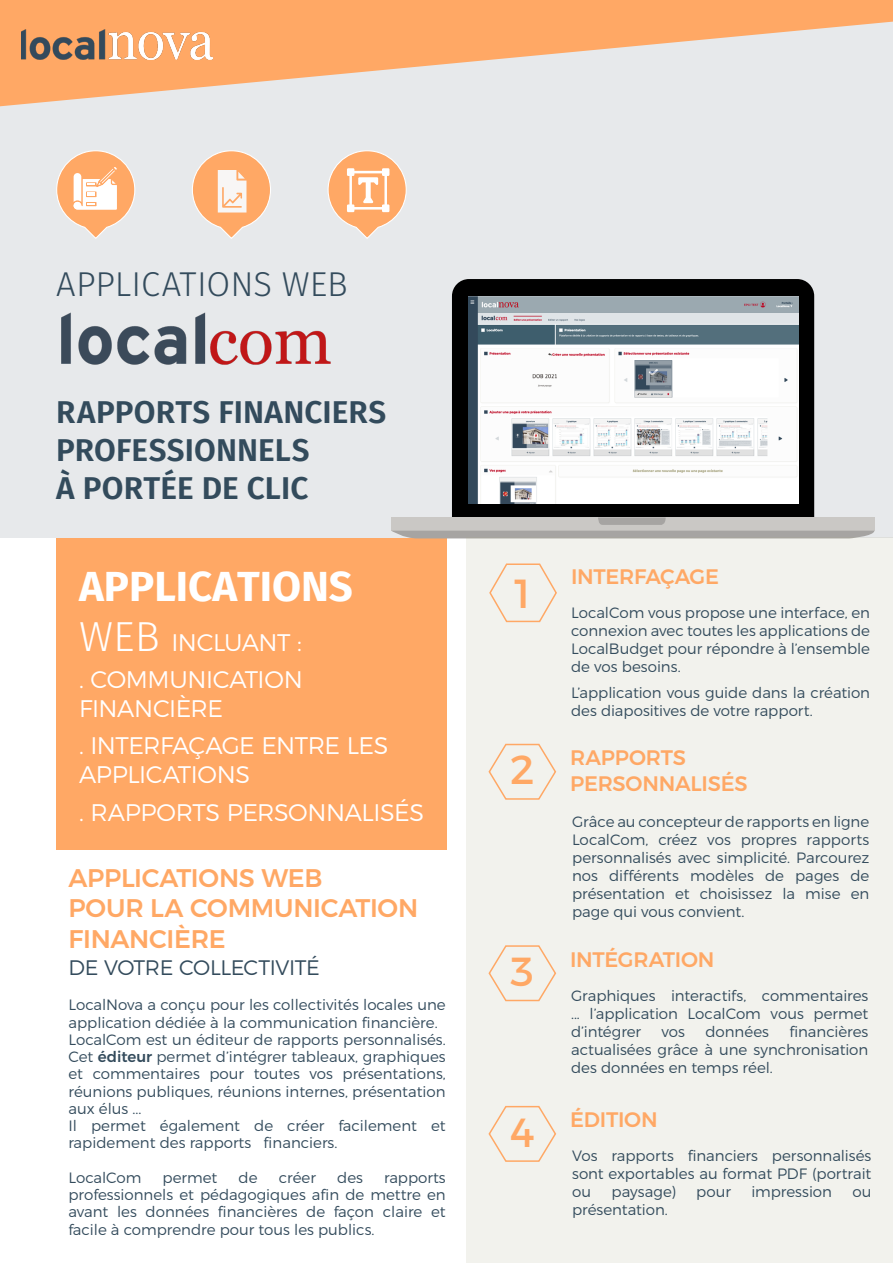
<style>
.page{position:relative;width:893px;height:1263px;background:#fff}
.page>*{position:absolute;margin:0;border:0;box-sizing:border-box;transform-origin:0 0}
.t1{font:700 42px "Fira Sans";color:#fff}
.t2{font:40.5px "Montserrat";color:#ffa865}
.t3{font:300 34.5px "Fira Sans";letter-spacing:-.005em;color:#334b5c}
.t4{font:600 31.5px/37.8px "Fira Sans";letter-spacing:.005em;color:#334b5c}
.t5{font:500 25.5px/30.6px "Montserrat";letter-spacing:-.01em;color:#ffa865}
.t6{font:300 24px/37.3px "Montserrat";letter-spacing:-.02em;color:#fff}
.t7{font:500 21px/25.2px "Montserrat";letter-spacing:-.01em;color:#ffa865}
.t8{font:300 21px "Montserrat";letter-spacing:-.02em;color:#334b5c}
.t9{font:300 15px/18px "Montserrat";color:#334b5c;text-align:justify}
.s1{font-family:"Fira Sans";font-size:42px}
.s2{font-weight:500}
</style>
<div class="page">
<div style="left:0;top:0;width:893px;height:538px;background:#e7e9eb"></div>
<svg style="left:0;top:0;width:893px;height:106px;fill:#ffa865"></svg>
<img style="left:21px;top:30px;width:192px;height:29px">
<div style="left:56px;top:538px;width:390px;height:311px;background:#ffa865"></div>
<div style="left:452px;top:279px;width:362px;height:238px;background:#000"></div>
<img style="left:468px;top:297px;width:331px;height:206px">
<div style="left:391px;top:517px;width:483px;height:14px;background:#cac8c5"></div>
<svg style="left:598px;top:517px;width:68px;height:8px"></svg>
<div style="left:392px;top:531px;width:482px;height:7px;background:#a6a4a2"></div>
<img style="left:61px;top:312px;width:270px;height:53px">
<svg style="left:56px;top:150px;width:79px;height:89px"></svg>
<svg style="left:192px;top:150px;width:79px;height:89px"></svg>
<svg style="left:328px;top:150px;width:79px;height:89px"></svg>
<div style="left:467px;top:538px;width:426px;height:725px;background:#f2f2ed"></div>
<svg style="left:489px;top:563px;width:68px;height:60px"></svg>
<svg style="left:488px;top:743px;width:69px;height:57px"></svg>
<svg style="left:488px;top:945px;width:69px;height:57px"></svg>
<svg style="left:488px;top:1105px;width:68px;height:57px"></svg>
<h3 class="t3" style="left:56px;top:259px;width:293px">APPLICATIONS WEB</h3>
<h3 class="t4" style="left:56px;top:391px;width:331px">RAPPORTS FINANCIERS<br>PROFESSIONNELS<br>À PORTÉE DE CLIC</h3>
<h1 class="t1" style="left:79px;top:551px;width:275px">APPLICATIONS</h1>
<h3 class="t6" style="left:79px;top:623px;width:225px"><span class="s1">WEB</span> INCLUANT : . COMMUNICATION</h3>
<h3 class="t6" style="left:79px;top:689px;width:311px">FINANCIÈRE<br>. INTERFAÇAGE ENTRE LES</h3>
<h3 class="t6" style="left:79px;top:755px;width:347px">APPLICATIONS<br>. RAPPORTS PERSONNALISÉS</h3>
<h3 class="t5" style="left:68px;top:862px;width:351px">APPLICATIONS WEB<br>POUR LA COMMUNICATION<br>FINANCIÈRE</h3>
<h3 class="t8" style="left:68px;top:955px;width:253px">DE VOTRE COLLECTIVITÉ</h3>
<p class="t9" style="left:68px;top:996px;width:379px;line-height:17.2px;text-align:left">LocalNova a conçu pour les collectivités locales une application dédiée à la communication financière.<br>LocalCom est un éditeur de rapports personnalisés.<br>Cet <span class="s2">éditeur</span> permet d’intégrer tableaux, graphiques et commentaires pour toutes vos présentations, réunions publiques, réunions internes, présentation aux élus ...<br>Il permet également de créer facilement et rapidement des rapports financiers.</p>
<p class="t9" style="left:68px;top:1168px;width:75px">LocalCom</p>
<p class="t9" style="left:163px;top:1168px;width:56px">permet</p>
<p class="t9" style="left:239px;top:1168px;width:21px">de</p>
<p class="t9" style="left:279px;top:1168px;width:39px">créer</p>
<p class="t9" style="left:337px;top:1168px;width:27px">des</p>
<p class="t9" style="left:68px;top:1168px;width:379px;line-height:17.2px;text-indent:316px">rapports professionnels et pédagogiques afin de mettre en avant les données financières de façon claire et facile à comprendre pour tous les publics.</p>
<h2 class="t2" style="left:511px;top:569px;width:26px">1</h2>
<h2 class="t2" style="left:510px;top:745px;width:26px">2</h2>
<h2 class="t2" style="left:510px;top:947px;width:26px">3</h2>
<h2 class="t2" style="left:510px;top:1107px;width:26px">4</h2>
<h3 class="t7" style="left:571px;top:564px;width:149px">INTERFAÇAGE</h3>
<p class="t9" style="left:571px;top:603px;width:301px">LocalCom vous propose une interface, en connexion avec toutes les applications de LocalBudget pour répondre à l’ensemble de vos besoins.</p>
<p class="t9" style="left:571px;top:684px;width:301px">L’application vous guide dans la création des diapositives de votre rapport.</p>
<h3 class="t7" style="left:570px;top:745px;width:179px">RAPPORTS<br>PERSONNALISÉS</h3>
<p class="t9" style="left:572px;top:812px;width:299px">Grâce au concepteur de rapports en ligne LocalCom, créez vos propres rapports personnalisés avec simplicité. Parcourez nos différents modèles de pages de présentation et choisissez la mise en page qui vous convient.</p>
<h3 class="t7" style="left:570px;top:947px;width:146px">INTÉGRATION</h3>
<p class="t9" style="left:571px;top:986px;width:299px">Graphiques interactifs, commentaires ... l’application LocalCom vous permet d’intégrer</p>
<p class="t9" style="left:571px;top:1022px;width:299px;text-indent:218px">financières actualisées grâce à une synchronisation des données en temps réel.</p>
<p class="t9" style="left:662px;top:1022px;width:25px">vos</p>
<p class="t9" style="left:705px;top:1022px;width:65px">données</p>
<h3 class="t7" style="left:570px;top:1107px;width:89px">ÉDITION</h3>
<p class="t9" style="left:572px;top:1147px;width:301px">Vos rapports financiers personnalisés sont exportables au format PDF (portrait ou</p>
<p class="t9" style="left:611px;top:1183px;width:66px">paysage)</p>
<p class="t9" style="left:696px;top:1183px;width:36px">pour</p>
<p class="t9" style="left:751px;top:1183px;width:82px">impression</p>
<p class="t9" style="left:852px;top:1183px;width:21px">ou</p>
<p class="t9" style="left:572px;top:1201px;width:97px">présentation.</p>
</div>
